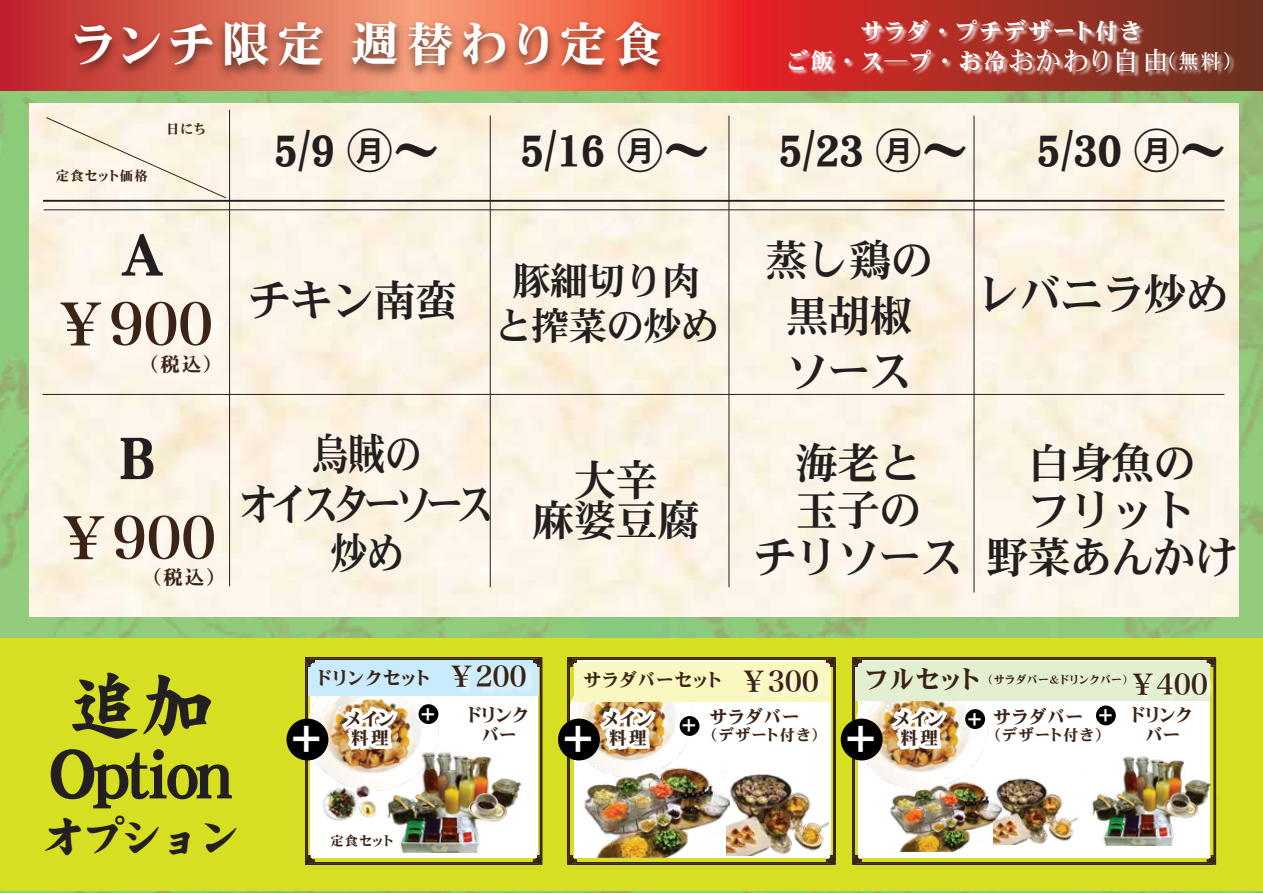
<style>
.page{position:relative;width:1263px;height:893px;background:#fff}
.page>*{position:absolute;margin:0;border:0;box-sizing:border-box;transform-origin:0 0}
.t1{font:73.2px "DF Kai Sho Std W12";letter-spacing:-.08em;color:#231f20}
.t2{font:62.4px "DF Kai Sho Std W12";color:#231f20}
.t3{font:57.45px "Hira Min Pro N W6";letter-spacing:-.01em;color:#3b2416}
.t4{font:48px "FGP Heisei Mincho W9";letter-spacing:.15em;color:#fff}
.t5{font:46.5px "DF Kai Sho Std W12";color:#231f20}
.t6{font:45.75px "DF Kai Sho Std W12";letter-spacing:-.16em;color:#231f20}
.t7{font:43.5px/46.8px "FG Heisei Mincho W7";letter-spacing:-.04em;color:#231f20;text-align:center}
.t8{font:43.5px/49.8px "FG Heisei Mincho W7";letter-spacing:-.18em;color:#231f20;text-align:center;scale:.87 1}
.t9{font:38.85px/44.5px "FG Heisei Mincho W7";letter-spacing:-.04em;color:#231f20;text-align:center}
.t10{font:800 37.2px "Koz Go Pr 6 N";color:#fff}
.t11{font:28.35px "Hira Min Pro N W6";color:#3b2416}
.t12{font:25.05px "FGP Heisei Mincho W9";letter-spacing:.09em;color:#3b2416}
.t13{font:22.8px "FGP Heisei Mincho W9";letter-spacing:.11em;color:#fff}
.t14{font:19.95px "FGP Heisei Mincho W9";color:#3b2416}
.t15{font:18.3px/19.5px "FGP Heisei Mincho W9";letter-spacing:.09em;color:#3b2416}
.t16{font:800 17.55px "Koz Go Pr 6 N";color:#fff}
.t17{font:15.6px "FGP Heisei Mincho W9";letter-spacing:.09em;color:#3b2416}
.t18{font:13.35px "FGP Heisei Mincho W9";letter-spacing:.09em;color:#3b2416}
.t19{font:11.1px "FGP Heisei Mincho W9";letter-spacing:.09em;color:#3b2416}
.s1{font-family:"FGP Heisei Mincho W5";font-size:26.7px}
.s2{font-family:"FGP Heisei Mincho W5";font-size:20.25px}
.s3{font-family:"Koz Go Pr 6 N";font-weight:700}
.s4{font-family:"Hira Min Pro N W6";font-size:28.35px}
</style>
<div class="page">
<img style="left:0;top:90px;width:1263px;height:803px">
<svg style="left:0;top:0;width:1263px;height:90px;background:#c63d32"></svg>
<div style="left:0;top:639px;width:1263px;height:252px;background:#d7df23"></div>
<img style="left:786px;top:18px;width:456px;height:62px">
<img style="left:30px;top:104px;width:1208px;height:513px">
<img style="left:61px;top:11px;width:621px;height:74px">
<img style="left:1216px;top:752px;width:1px;height:93px">
<hr style="left:729px;top:116px;width:1px;height:471px;background:#231f20">
<hr style="left:974px;top:116px;width:1px;height:477px;background:#231f20">
<hr style="left:229px;top:110px;width:1px;height:476px;background:#231f20">
<hr style="left:42px;top:394px;width:1182px;height:1px;background:#231f20">
<hr style="left:43px;top:200px;width:1181px;height:2px;background:#231f20">
<hr style="left:44px;top:210px;width:1180px;height:1px;background:#231f20">
<img style="left:48px;top:291px;width:188px;height:104px">
<img style="left:51px;top:505px;width:188px;height:103px">
<svg style="left:46px;top:118px;width:180px;height:80px;background:#f8f1e1"></svg>
<hr style="left:490px;top:116px;width:1px;height:471px;background:#231f20">
<img style="left:305px;top:657px;width:237px;height:208px">
<img style="left:567px;top:657px;width:268px;height:208px">
<img style="left:852px;top:657px;width:364px;height:208px">
<img style="left:993px;top:772px;width:84px;height:73px">
<img style="left:726px;top:767px;width:103px;height:88px">
<img style="left:445px;top:659px;width:92px;height:49px">
<img style="left:738px;top:665px;width:89px;height:45px">
<img style="left:1127px;top:668px;width:89px;height:45px">
<div style="left:286px;top:719px;width:42px;height:41px;background:#010101;border-radius:50%"></div>
<div style="left:558px;top:719px;width:42px;height:41px;background:#010101;border-radius:50%"></div>
<div style="left:841px;top:719px;width:42px;height:41px;background:#010101;border-radius:50%"></div>
<h3 class="t4" style="left:74px;top:20px;width:590px">ランチ限定 週替わり定食</h3>
<p class="t13" style="left:861px;top:20px;width:301px">サラダ・プチデザート付き　</p>
<p class="t13" style="left:788px;top:49px;width:447px">ご飯・ス―プ・お冷<span class="s1">おかわり自由</span><span class="s2">（無料）</span></p>
<p class="t18" style="left:56px;top:169px;width:93px">定食セット価格</p>
<p class="t18" style="left:166px;top:122px;width:41px">日にち</p>
<h2 class="t2" style="left:120px;top:220px;width:46px">A</h2>
<h3 class="t3" style="left:52px;top:274px;width:163px">￥900</h3>
<p class="t14" style="left:148px;top:354px;width:66px">（税込）</p>
<h2 class="t2" style="left:119px;top:424px;width:39px">B</h2>
<h3 class="t3" style="left:55px;top:487px;width:163px">￥900</h3>
<p class="t14" style="left:151px;top:567px;width:66px">（税込）</p>
<h3 class="t5" style="left:274px;top:125px;width:167px">5/9 <span class="s3">㊊</span>～</h3>
<h3 class="t5" style="left:520px;top:125px;width:191px">5/16 <span class="s3">㊊</span>～</h3>
<h3 class="t5" style="left:778px;top:125px;width:191px">5/23 <span class="s3">㊊</span>～</h3>
<h3 class="t5" style="left:1037px;top:125px;width:191px">5/30 <span class="s3">㊊</span>～</h3>
<h3 class="t7" style="left:248px;top:276px;width:212px">チキン南蛮</h3>
<h3 class="t9" style="left:493px;top:258px;width:227px">豚細切り肉と搾菜の炒め</h3>
<h3 class="t7" style="left:765px;top:231px;width:170px;line-height:55.8px">蒸し鶏の黒胡椒ソース</h3>
<h3 class="t8" style="left:239px;top:428px;width:295px">烏賊の<br>オイスターソース炒め</h3>
<h3 class="t7" style="left:753px;top:439px;width:212px">海老と<br>玉子の<br>チリソース</h3>
<h3 class="t7" style="left:531px;top:459px;width:170px;line-height:40.7px">大辛<br>麻婆豆腐</h3>
<h3 class="t7" style="left:976px;top:270px;width:254px">レバニラ炒め</h3>
<h3 class="t7" style="left:985px;top:440px;width:254px">白身魚の<br>フリット<br>野菜あんかけ</h3>
<h1 class="t1" style="left:68px;top:666px;width:148px">追加</h1>
<h1 class="t1" style="left:48px;top:733px;width:187px">Option</h1>
<h3 class="t6" style="left:41px;top:812px;width:201px">オプション</h3>
<p class="t15" style="left:318px;top:668px;width:210px">ドリンクセット <span class="s4">￥200</span></p>
<p class="t15" style="left:583px;top:670px;width:237px">サラダバーセット <span class="s4">￥300</span></p>
<h3 class="t12" style="left:866px;top:667px;width:115px">フルセット</h3>
<h3 class="t11" style="left:1129px;top:659px;width:81px">￥400</h3>
<p class="t19" style="left:987px;top:674px;width:143px">（サラダバー＆ドリンクバー）</p>
<p class="t15" style="left:346px;top:708px;width:50px">メイン料理</p>
<p class="t15" style="left:468px;top:705px;width:62px">ドリンク　バー</p>
<p class="t15" style="left:1132px;top:705px;width:62px">ドリンク　バー</p>
<p class="t16" style="left:419px;top:704px;width:19px">＋</p>
<p class="t15" style="left:680px;top:707px;width:120px"><sub>＋</sub> サラダバー</p>
<p class="t16" style="left:966px;top:709px;width:19px">＋</p>
<p class="t16" style="left:1097px;top:705px;width:19px">＋</p>
<p class="t15" style="left:993px;top:707px;width:91px">サラダバー</p>
<p class="t17" style="left:993px;top:727px;width:112px">（デザート付き）</p>
<p class="t15" style="left:604px;top:708px;width:50px">メイン料理</p>
<p class="t15" style="left:895px;top:708px;width:50px">メイン料理</p>
<h3 class="t10" style="left:288px;top:718px;width:39px">＋</h3>
<h3 class="t10" style="left:559px;top:718px;width:39px">＋</h3>
<h3 class="t10" style="left:842px;top:718px;width:39px">＋</h3>
<p class="t17" style="left:709px;top:727px;width:112px">（デザート付き）</p>
<p class="t18" style="left:330px;top:834px;width:64px">定食セット</p>
</div>
